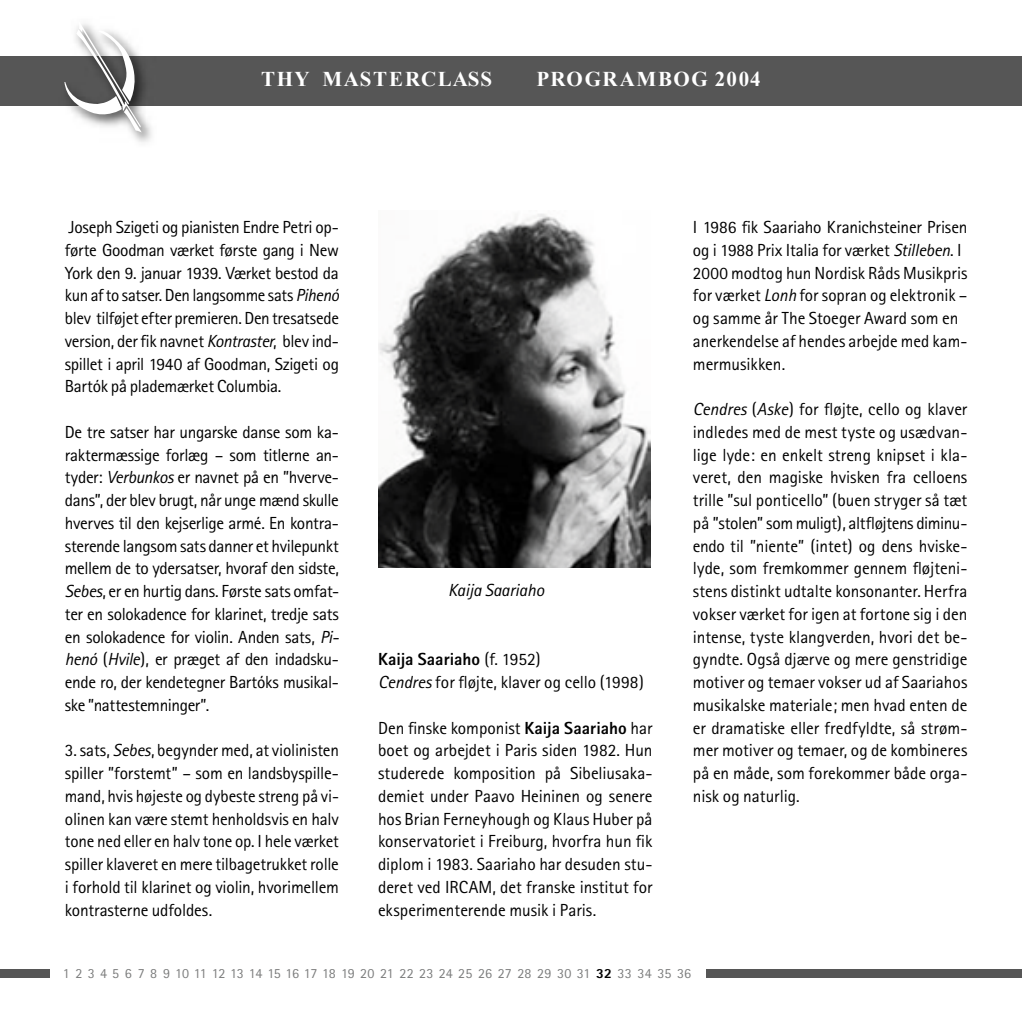
<style>
.page{position:relative;width:1022px;height:1022px;background:#fff}
.page>*{position:absolute;margin:0;border:0;box-sizing:border-box;transform-origin:0 0}
.t1{font:700 21px "Times New Roman";letter-spacing:.07em;color:#fff}
.t2{font:17.5px/22.8px "Rotis Sans Serif";letter-spacing:-.01em;color:#000;text-align:justify}
.t3{font:italic 17.5px "Rotis Sans Serif";letter-spacing:-.01em;color:#000}
.t4{font:14px "Rotis Sans Serif";letter-spacing:-.005em;color:#7b7c7c}
.s1{font-style:italic}
.s2{font-weight:800}
.s3{font-weight:800;color:#000}
</style>
<div class="page">
<div style="left:0;top:969px;width:50px;height:9px;background:#565656"></div>
<div style="left:707px;top:969px;width:315px;height:9px;background:#565656"></div>
<div style="left:0;top:56px;width:1022px;height:50px;background:#565656"></div>
<img style="left:131px;top:106px;width:21px;height:36px">
<svg style="left:64px;top:23px;width:78px;height:109px"></svg>
<img style="left:378px;top:214px;width:272px;height:353px">
<p class="t1" style="left:261px;top:65px;width:232px">THY MASTERCLASS</p>
<p class="t1" style="left:537px;top:65px;width:226px">PROGRAMBOG 2004</p>
<p class="t2" style="left:65px;top:216px;width:276px">Joseph Szigeti og pianisten Endre Petri op&shy;førte Goodman værket første gang i New York den 9. januar 1939. Værket bestod da kun af to satser. Den langsomme sats <span class="s1">Pihenó </span>blev tilføjet efter premieren. Den tresatsede version, der fik navnet <span class="s1">Kontraster</span>, blev ind&shy;spillet i april 1940 af Goodman, Szigeti og Bartók på plademærket Columbia.</p>
<p class="t2" style="left:65px;top:420px;width:276px;text-align:left">De tre satser har ungarske danse som ka&shy;raktermæssige forlæg – som titlerne an&shy;tyder: <span class="s1">Verbunkos</span> er navnet på en ”hverve&shy;dans”, der blev brugt, når unge mænd skulle hverves til den kejserlige armé. En kontra&shy;sterende langsom sats danner et hvilepunkt mellem de to ydersatser, hvoraf den sidste, <span class="s1">Sebes</span>, er en hurtig dans. Første sats omfat&shy;ter en solokadence for klarinet, tredje sats en solokadence for violin. Anden sats, <span class="s1">Pi&shy;henó</span> (<span class="s1">Hvile</span>), er præget af den indadsku&shy;ende ro, der kendetegner Bartóks musikal&shy;ske ”nattestemninger”.</p>
<p class="t2" style="left:65px;top:739px;width:276px">3. sats, <span class="s1">Sebes</span>, begynder med, at violinisten spiller ”forstemt” – som en landsbyspille&shy;mand, hvis højeste og dybeste streng på vi&shy;olinen kan være stemt henholdsvis en halv tone ned eller en halv tone op. I hele værket spiller klaveret en mere tilbagetrukket rolle i forhold til klarinet og violin, hvorimellem kontrasterne udfoldes.</p>
<p class="t3" style="left:448px;top:579px;width:97px">Kaija Saariaho</p>
<p class="t2" style="left:378px;top:648px;width:267px"><span class="s2">Kaija Saariaho</span> (f. 1952)<br><span class="s1">Cendres</span> for fløjte, klaver og cello (1998)</p>
<p class="t2" style="left:378px;top:716px;width:276px">Den finske komponist <span class="s2">Kaija Saariaho</span> har boet og arbejdet i Paris siden 1982. Hun studerede komposition på Sibeliusaka&shy;demiet under Paavo Heininen og senere hos Brian Ferneyhough og Klaus Huber på konservatoriet i Freiburg, hvorfra hun fik diplom i 1983. Saariaho har desuden stu&shy;deret ved IRCAM, det franske institut for eksperimenterende musik i Paris.</p>
<p class="t2" style="left:693px;top:216px;width:276px;text-align:left">I 1986 fik Saariaho Kranichsteiner Prisen og i 1988 Prix Italia for værket <span class="s1">Stilleben</span>. I 2000 modtog hun Nordisk Råds Musikpris for værket <span class="s1">Lonh</span> for sopran og elektronik – og samme år The Stoeger Award som en anerkendelse af hendes arbejde med kam&shy;mermusikken.</p>
<p class="t2" style="left:693px;top:398px;width:276px"><span class="s1">Cendres</span> (<span class="s1">Aske</span>) for fløjte, cello og klaver indledes med de mest tyste og usædvan&shy;lige lyde: en enkelt streng knipset i kla&shy;veret, den magiske hvisken fra celloens trille ”sul ponticello” (buen stryger så tæt på ”stolen” som muligt), altfløjtens diminu&shy;endo til ”niente” (intet) og dens hviske&shy;lyde, som fremkommer gennem fløjteni&shy;stens distinkt udtalte konsonanter. Herfra vokser værket for igen at fortone sig i den intense, tyste klangverden, hvori det be&shy;gyndte. Også djærve og mere genstridige motiver og temaer vokser ud af Saariahos musikalske materiale; men hvad enten de er dramatiske eller fredfyldte, så strøm&shy;mer motiver og temaer, og de kombineres på en måde, som forekommer både orga&shy;nisk og naturlig.</p>
<p class="t4" style="left:63px;top:965px;width:630px">1 2 3 4 5 6 7 8 9 10 11 12 13 14 15 16 17 18 19 20 21 22 23 24 25 26 27 28 29 30 31 <span class="s3">32</span> 33 34 35 36</p>
</div>
